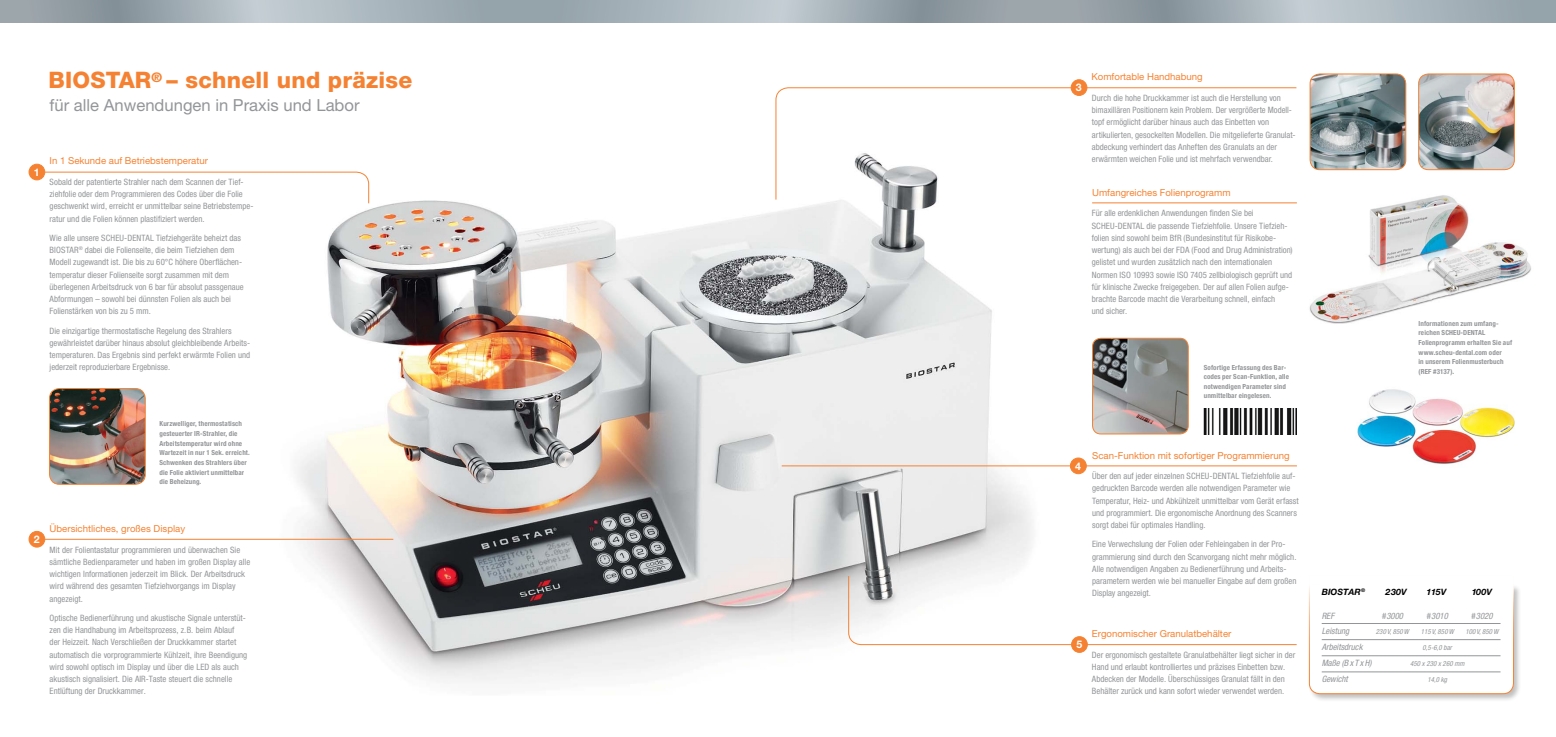
<style>
.page{position:relative;width:1556px;height:737px;background:#fff}
.page>*{position:absolute;margin:0;border:0;box-sizing:border-box;transform-origin:0 0}
.t1{font:800 22.75px "Helvetica Neue LT Pro";letter-spacing:.01em;color:#f58232}
.t2{font:16.62px "Helvetica Neue LT Pro";color:#939598}
.t3{font:700 10.5px "Helvetica Neue LT Pro";color:#fff}
.t4{font:9.62px "Helvetica Neue LT Pro";color:#f58232}
.t5{font:condensed 8.75px/12.2px "Helvetica Neue LT Pro";color:#939598}
.t6{font:italic condensed 8.75px "Helvetica Neue LT Pro";color:#939598}
.t7{font:italic 700 8.75px "Helvetica Neue LT Pro";color:#000}
.t8{font:700 condensed 7px/9.6px "Helvetica Neue LT Pro";letter-spacing:.015em;color:#939598}
.t9{font:italic condensed 7px "Helvetica Neue LT Pro";color:#939598}
.t10{font:italic 700 5.08px "Helvetica Neue LT Pro";color:#000}
.s1{font-stretch:normal}
</style>
<div class="page">
<img style="left:1357px;top:389px;width:158px;height:75px">
<img style="left:267px;top:182px;width:790px;height:500px">
<svg style="left:1042px;top:0;width:513px;height:22px;background:#a2aeb4"></svg>
<svg style="left:522px;top:0;width:520px;height:22px;background:#a2adb4"></svg>
<svg style="left:0;top:0;width:522px;height:22px;background:#a2aeb4"></svg>
<hr style="left:1092px;top:202px;width:204px;height:1px;background:#f58232">
<img style="left:1309px;top:195px;width:222px;height:129px">
<hr style="left:781px;top:465px;width:515px;height:1px;background:#f58232">
<div style="left:1070px;top:458px;width:16px;height:16px;background:#f58232;border-radius:50%"></div>
<div style="left:1069px;top:457px;width:17px;height:17px;border:1px solid #f58232;border-radius:50%"></div>
<svg style="left:847px;top:575px;width:450px;height:70px"></svg>
<div style="left:1071px;top:636px;width:16px;height:16px;background:#f58232;border-radius:50%"></div>
<div style="left:1071px;top:636px;width:16px;height:17px;border:1px solid #f58232;border-radius:50%"></div>
<img style="left:1093px;top:338px;width:95px;height:96px">
<div style="left:1091px;top:338px;width:97px;height:96px;border:1px solid #f58232;border-radius:8px"></div>
<img style="left:1203px;top:408px;width:93px;height:26px">
<svg style="left:775px;top:87px;width:522px;height:113px"></svg>
<div style="left:1071px;top:80px;width:15px;height:15px;background:#f58232;border-radius:50%"></div>
<div style="left:1070px;top:79px;width:17px;height:17px;border:1px solid #f58232;border-radius:50%"></div>
<img style="left:50px;top:388px;width:95px;height:96px">
<div style="left:49px;top:388px;width:96px;height:96px;border:1px solid #f58232;border-radius:10px"></div>
<img style="left:1419px;top:74px;width:95px;height:96px">
<div style="left:1417px;top:74px;width:97px;height:96px;border:1px solid #f58232;border-radius:10px"></div>
<img style="left:1310px;top:74px;width:95px;height:96px">
<div style="left:1309px;top:74px;width:96px;height:96px;border:1px solid #f58232;border-radius:10px"></div>
<div style="left:1307px;top:583px;width:214px;height:119px;background:#000;opacity:.25"></div>
<svg style="left:1308px;top:583px;width:206px;height:111px"></svg>
<div style="left:29px;top:531px;width:16px;height:16px;background:#f58232;border-radius:50%"></div>
<div style="left:29px;top:531px;width:16px;height:16px;border:1px solid #f58232;border-radius:50%"></div>
<hr style="left:42px;top:539px;width:351px;height:1px;background:#f58232">
<svg style="left:40px;top:171px;width:329px;height:33px"></svg>
<div style="left:29px;top:164px;width:16px;height:16px;background:#f58232;border-radius:50%"></div>
<div style="left:29px;top:164px;width:16px;height:16px;border:1px solid #f58232;border-radius:50%"></div>
<h1 class="t1" style="left:48px;top:67px;width:365px">BIOSTAR<sup>®</sup> – schnell und präzise</h1>
<h2 class="t2" style="left:50px;top:95px;width:311px">für alle Anwendungen in Praxis und Labor</h2>
<p class="t3" style="left:34px;top:165px;width:7px">1</p>
<p class="t4" style="left:50px;top:155px;width:160px">In 1 Sekunde auf Betriebstemperatur</p>
<p class="t5" style="left:50px;top:175px;width:205px">Sobald der patentierte Strahler nach dem Scannen der Tief&shy;ziehfolie oder dem Programmieren des Codes über die Folie geschwenkt wird, erreicht er unmittelbar seine Betriebstempe&shy;ratur und die Folien können plastifiziert werden.</p>
<p class="t5" style="left:50px;top:231px;width:195px">Wie alle unsere SCHEU-DENTAL Tiefziehgeräte beheizt das BIOSTAR<sup>®</sup> dabei die Folienseite, die beim Tiefziehen dem Modell zugewandt ist. Die bis zu 60°C höhere Oberflächen&shy;temperatur dieser Folienseite sorgt zusammen mit dem überlegenen Arbeitsdruck von 6 bar für absolut passgenaue Abformungen – sowohl bei dünnsten Folien als auch bei Folienstärken von bis zu 5 mm.</p>
<p class="t5" style="left:50px;top:324px;width:202px">Die einzigartige thermostatische Regelung des Strahlers gewährleistet darüber hinaus absolut gleichbleibende Arbeits&shy;temperaturen. Das Ergebnis sind perfekt erwärmte Folien und jederzeit reproduzierbare Ergebnisse.</p>
<p class="t8" style="left:159px;top:419px;width:92px">Kurzwelliger, thermostatisch gesteuerter IR-Strahler, die<br>Arbeitstemperatur wird ohne<br>Wartezeit in nur 1 Sek. erreicht.<br>Schwenken des Strahlers über die Folie aktiviert unmittelbar die Beheizung.</p>
<p class="t3" style="left:34px;top:533px;width:7px">2</p>
<p class="t4" style="left:50px;top:523px;width:137px">Übersichtliches, großes Display</p>
<p class="t5" style="left:50px;top:543px;width:202px">Mit der Folientastatur programmieren und überwachen Sie sämtliche Bedienparameter und haben im großen Display alle wichtigen Informationen jederzeit im Blick. Der Arbeitsdruck wird während des gesamten Tiefziehvorgangs im Display angezeigt.</p>
<p class="t5" style="left:50px;top:611px;width:199px">Optische Bedienerführung und akustische Signale unterstüt&shy;zen die Handhabung im Arbeitsprozess, z.B. beim Ablauf<br>der Heizzeit. Nach Verschließen der Druckkammer startet automatisch die vorprogrammierte Kühlzeit, ihre Beendigung wird sowohl optisch im Display und über die LED als auch akustisch signalisiert. Die AIR-Taste steuert die schnelle Entlüftung der Druckkammer.</p>
<p class="t3" style="left:1075px;top:81px;width:7px">3</p>
<p class="t4" style="left:1091px;top:71px;width:113px">Komfortable Handhabung</p>
<p class="t5" style="left:1091px;top:91px;width:205px">Durch die hohe Druckkammer ist auch die Herstellung von bimaxillären Positionern kein Problem. Der vergrößerte Modell&shy;topf ermöglicht darüber hinaus auch das Einbetten von artikulierten, gesockelten Modellen. Die mitgelieferte Granulat&shy;abdeckung verhindert das Anheften des Granulats an der erwärmten weichen Folie und ist mehrfach verwendbar.</p>
<p class="t4" style="left:1092px;top:187px;width:140px">Umfangreiches Folienprogramm</p>
<p class="t5" style="left:1091px;top:207px;width:202px">Für alle erdenklichen Anwendungen finden Sie bei SCHEU-DENTAL die passende Tiefziehfolie. Unsere Tiefzieh&shy;folien sind sowohl beim BfR (Bundesinstitut für Risikobe&shy;wertung) als auch bei der FDA (Food and Drug Administration) gelistet und wurden zusätzlich nach den internationalen Normen ISO 10993 sowie ISO 7405 zellbiologisch geprüft und für klinische Zwecke freigegeben. Der auf allen Folien aufge&shy;brachte Barcode macht die Verarbeitung schnell, einfach<br>und sicher.</p>
<p class="t8" style="left:1203px;top:362px;width:87px">Sofortige Erfassung des Bar&shy;codes per Scan-Funktion, alle notwendigen Parameter sind unmittelbar eingelesen.</p>
<p class="t3" style="left:1075px;top:459px;width:7px">4</p>
<p class="t4" style="left:1092px;top:449px;width:199px">Scan-Funktion mit sofortiger Programmierung</p>
<p class="t5" style="left:1092px;top:469px;width:208px">Über den auf jeder einzelnen SCHEU-DENTAL Tiefziehfolie auf&shy;gedruckten Barcode werden alle notwendigen Parameter wie Temperatur, Heiz- und Abkühlzeit unmittelbar vom Gerät erfasst und programmiert. Die ergonomische Anordnung des Scanners sorgt dabei für optimales Handling.</p>
<p class="t5" style="left:1092px;top:538px;width:206px">Eine Verwechslung der Folien oder Fehleingaben in der Pro&shy;grammierung sind durch den Scanvorgang nicht mehr möglich.<br>Alle notwendigen Angaben zu Bedienerführung und Arbeits&shy;parametern werden wie bei manueller Eingabe auf dem großen Display angezeigt.</p>
<p class="t3" style="left:1076px;top:638px;width:7px">5</p>
<p class="t4" style="left:1091px;top:628px;width:141px">Ergonomischer Granulatbehälter</p>
<p class="t5" style="left:1091px;top:648px;width:205px">Der ergonomisch gestaltete Granulatbehälter liegt sicher in der Hand und erlaubt kontrolliertes und präzises Einbetten bzw.<br>Abdecken der Modelle. Überschüssiges Granulat fällt in den Behälter zurück und kann sofort wieder verwendet werden.</p>
<p class="t8" style="left:1418px;top:318px;width:95px">Informationen zum umfang&shy;reichen SCHEU-DENTAL<br>Folienprogramm erhalten Sie auf www.scheu-dental.com oder<br>in unserem Folienmusterbuch (REF #3137).</p>
<p class="t7" style="left:1321px;top:586px;width:13px">BIOSTAR</p>
<p class="t10" style="left:1361px;top:587px;width:6px">®</p>
<p class="t7" style="left:1385px;top:586px;width:22px">230V</p>
<p class="t7" style="left:1426px;top:586px;width:21px">115V</p>
<p class="t7" style="left:1471px;top:586px;width:22px">100V</p>
<p class="t6" style="left:1321px;top:610px;width:14px">REF</p>
<p class="t6" style="left:1381px;top:610px;width:23px"><span class="s1">#</span>3000</p>
<p class="t6" style="left:1426px;top:610px;width:23px"><span class="s1">#</span>3010</p>
<p class="t6" style="left:1470px;top:610px;width:23px"><span class="s1">#</span>3020</p>
<p class="t6" style="left:1321px;top:626px;width:29px">Leistung</p>
<p class="t9" style="left:1375px;top:628px;width:35px">230 V, 850W</p>
<p class="t9" style="left:1420px;top:628px;width:35px">115 V, 850W</p>
<p class="t9" style="left:1465px;top:628px;width:35px">100 V, 850 W</p>
<p class="t6" style="left:1321px;top:642px;width:42px">Arbeitsdruck</p>
<p class="t9" style="left:1422px;top:643px;width:31px">0,5-6,0 bar</p>
<p class="t6" style="left:1321px;top:657px;width:51px">Maße (B x T x H)</p>
<p class="t9" style="left:1409px;top:659px;width:56px">450 x 230 x 260 mm</p>
<p class="t6" style="left:1321px;top:673px;width:28px">Gewicht</p>
<p class="t9" style="left:1427px;top:675px;width:21px">14,0 kg</p>
</div>
